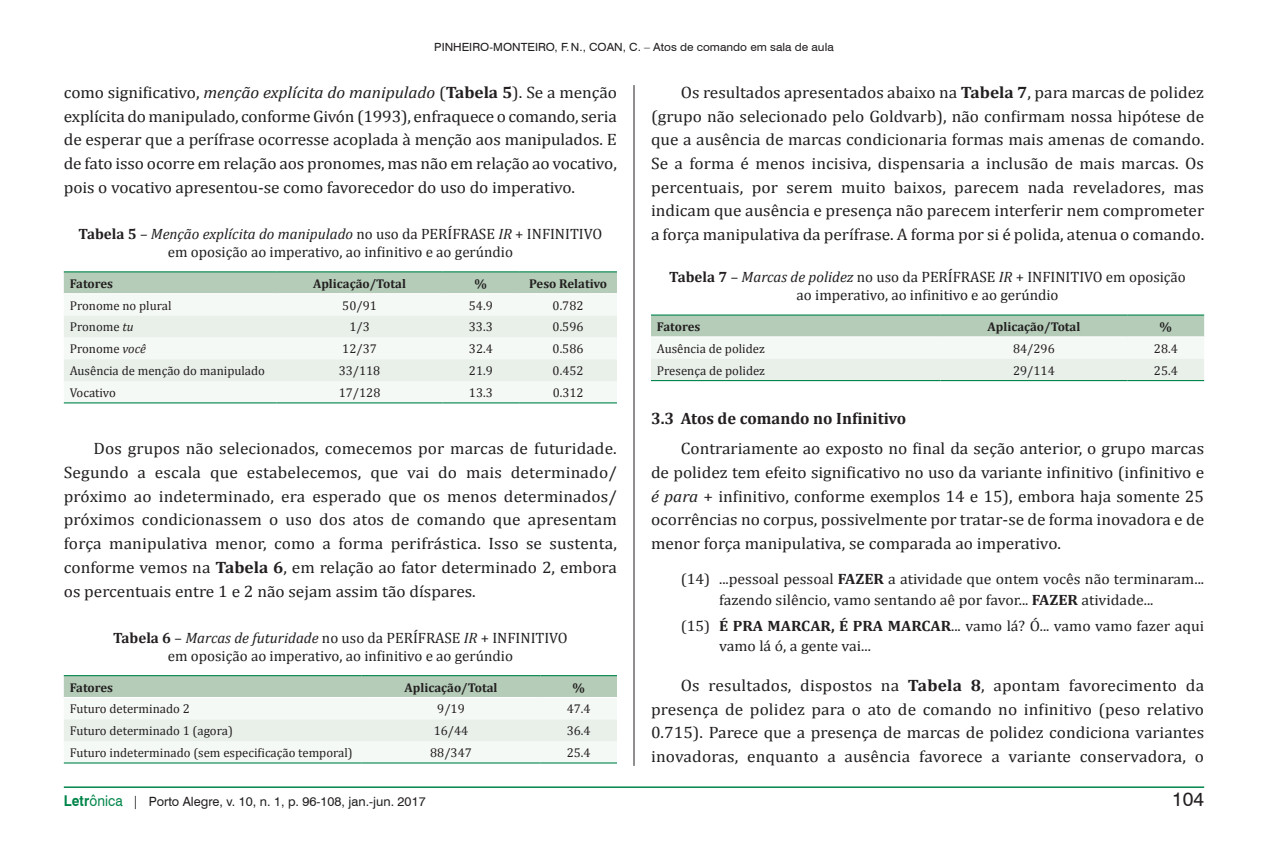
<style>
.page{position:relative;width:1268px;height:851px;background:#fff}
.page>*{position:absolute;margin:0;border:0;box-sizing:border-box;transform-origin:0 0}
.t1{font:19.5px "Swiss 721 BT";color:#231f20}
.t2{font:16.5px/23.7px "Cambria";color:#231f20;text-align:justify;scale:1.05 1}
.t3{font:700 16.5px "Cambria";color:#231f20}
.t4{font:15px/18px "Cambria";color:#231f20;text-align:center}
.t5{font:15px/20.2px "Cambria";color:#231f20;scale:1.05 1}
.t6{font:12.75px "Cambria";color:#231f20}
.t7{font:700 12.75px "Cambria";color:#231f20}
.t8{font:12.75px "Swiss 721 BT";color:#231f20}
.t9{font:11.25px "Swiss 721 BT";color:#231f20;scale:1.05 1}
.s1{font-style:italic}
.s2{font-weight:700}
.s3{font-weight:700;font-size:14.85px;color:#00854a}
.s4{font-size:14.85px;color:#00854a}
.s5{font-size:13.2px}
</style>
<div class="page">
<hr style="left:64px;top:786px;width:1139px;height:1px;background:#00854a">
<hr style="left:633px;top:85px;width:1px;height:680px;background:#231f20">
<div style="left:64px;top:272px;width:553px;height:21px;background:#b4ccb8"></div>
<svg style="left:64px;top:381px;width:553px;height:1px"></svg>
<svg style="left:64px;top:315px;width:553px;height:66px"></svg>
<hr style="left:64px;top:271px;width:212px;height:1px;background:#00854a">
<hr style="left:276px;top:271px;width:166px;height:1px;background:#00854a">
<hr style="left:442px;top:271px;width:77px;height:1px;background:#00854a">
<hr style="left:519px;top:271px;width:98px;height:1px;background:#00854a">
<hr style="left:64px;top:402px;width:212px;height:1px;background:#00854a">
<hr style="left:276px;top:402px;width:166px;height:1px;background:#00854a">
<hr style="left:442px;top:402px;width:77px;height:1px;background:#00854a">
<hr style="left:519px;top:402px;width:98px;height:1px;background:#00854a">
<svg style="left:64px;top:676px;width:553px;height:66px"></svg>
<hr style="left:64px;top:675px;width:297px;height:1px;background:#00854a">
<hr style="left:361px;top:675px;width:179px;height:1px;background:#00854a">
<hr style="left:540px;top:675px;width:77px;height:1px;background:#00854a">
<hr style="left:64px;top:762px;width:297px;height:1px;background:#00854a">
<hr style="left:361px;top:762px;width:179px;height:1px;background:#00854a">
<hr style="left:540px;top:762px;width:77px;height:1px;background:#00854a">
<hr style="left:64px;top:697px;width:297px;height:1px;background:#fff">
<hr style="left:361px;top:697px;width:179px;height:1px;background:#fff">
<hr style="left:540px;top:697px;width:77px;height:1px;background:#fff">
<svg style="left:651px;top:315px;width:552px;height:65px"></svg>
<hr style="left:651px;top:314px;width:289px;height:1px;background:#00854a">
<hr style="left:940px;top:314px;width:187px;height:1px;background:#00854a">
<hr style="left:1127px;top:314px;width:76px;height:1px;background:#00854a">
<hr style="left:651px;top:380px;width:289px;height:1px;background:#00854a">
<hr style="left:940px;top:380px;width:187px;height:1px;background:#00854a">
<hr style="left:1127px;top:380px;width:76px;height:1px;background:#00854a">
<hr style="left:651px;top:336px;width:289px;height:1px;background:#fff">
<hr style="left:940px;top:336px;width:187px;height:1px;background:#fff">
<hr style="left:1127px;top:336px;width:76px;height:1px;background:#fff">
<p class="t9" style="left:434px;top:40px;width:73px">Pin hei ro-Montei</p>
<p class="t9" style="left:538px;top:40px;width:66px">ro, F.N., Coan</p>
<p class="t9" style="left:622px;top:40px;width:202px">, C. – Atos de comando em sala de aula</p>
<p class="t2" style="left:64px;top:80px;width:528px">como significativo, <span class="s1">menção explícita do manipulado</span> (<span class="s2">Tabela 5</span>). Se a menção explícita do manipulado, conforme Givón (1993), enfraquece o comando, seria de esperar que a perífrase ocorresse acoplada à menção aos manipulados. E de fato isso ocorre em relação aos pronomes, mas não em relação ao vocativo, pois o vocativo apresentou-se como favorecedor do uso do imperativo.</p>
<p class="t4" style="left:79px;top:224px;width:525px"><span class="s2">Tabela 5</span> – <span class="s1">Menção explícita do manipulado</span> no uso da PERÍFRASE <span class="s1">IR</span> + INFINITIVO em oposição ao imperativo, ao infinitivo e ao gerúndio</p>
<p class="t7" style="left:70px;top:275px;width:45px">Fatores</p>
<p class="t7" style="left:313px;top:275px;width:94px">Aplicação/Total</p>
<p class="t7" style="left:474px;top:275px;width:14px">%</p>
<p class="t7" style="left:529px;top:275px;width:79px">Peso Relativo</p>
<p class="t6" style="left:70px;top:298px;width:103px">Pronome no plural</p>
<p class="t6" style="left:342px;top:298px;width:36px">50/91</p>
<p class="t6" style="left:469px;top:298px;width:25px">54.9</p>
<p class="t6" style="left:552px;top:298px;width:32px">0.782</p>
<p class="t6" style="left:70px;top:319px;width:65px">Pronome <span class="s1">tu</span></p>
<p class="t6" style="left:349px;top:319px;width:22px">1/3</p>
<p class="t6" style="left:469px;top:319px;width:25px">33.3</p>
<p class="t6" style="left:552px;top:319px;width:32px">0.596</p>
<p class="t6" style="left:70px;top:341px;width:78px">Pronome <span class="s1">você</span></p>
<p class="t6" style="left:342px;top:341px;width:36px">12/37</p>
<p class="t6" style="left:469px;top:341px;width:25px">32.4</p>
<p class="t6" style="left:552px;top:341px;width:32px">0.586</p>
<p class="t6" style="left:70px;top:363px;width:197px">Ausência de menção do manipulado</p>
<p class="t6" style="left:339px;top:363px;width:43px">33/118</p>
<p class="t6" style="left:469px;top:363px;width:25px">21.9</p>
<p class="t6" style="left:552px;top:363px;width:32px">0.452</p>
<p class="t6" style="left:70px;top:385px;width:47px">Vocativo</p>
<p class="t6" style="left:339px;top:385px;width:43px">17/128</p>
<p class="t6" style="left:469px;top:385px;width:25px">13.3</p>
<p class="t6" style="left:552px;top:385px;width:32px">0.312</p>
<p class="t2" style="left:64px;top:436px;width:528px;text-indent:30px">Dos grupos não selecionados, comecemos por marcas de futuridade.<br>Segundo a escala que estabelecemos, que vai do mais determinado/ próximo ao indeterminado, era esperado que os menos determinados/ próximos condicionassem o uso dos atos de comando que apresentam força manipulativa menor, como a forma perifrástica. Isso se sustenta, conforme vemos na <span class="s2">Tabela 6</span>, em relação ao fator determinado 2, embora os percentuais entre 1 e 2 não sejam assim tão díspares.</p>
<p class="t4" style="left:113px;top:628px;width:456px"><span class="s2">Tabela 6</span> – <span class="s1">Marcas de futuridade</span> no uso da PERÍFRASE <span class="s1">IR</span> + INFINITIVO em oposição ao imperativo, ao infinitivo e ao gerúndio</p>
<p class="t7" style="left:70px;top:679px;width:45px">Fatores</p>
<p class="t7" style="left:404px;top:679px;width:94px">Aplicação/Total</p>
<p class="t7" style="left:572px;top:679px;width:14px">%</p>
<p class="t6" style="left:70px;top:701px;width:121px">Futuro determinado 2</p>
<p class="t6" style="left:437px;top:701px;width:29px">9/19</p>
<p class="t6" style="left:566px;top:701px;width:25px">47.4</p>
<p class="t6" style="left:70px;top:723px;width:165px">Futuro determinado 1 (agora)</p>
<p class="t6" style="left:433px;top:723px;width:36px">16/44</p>
<p class="t6" style="left:566px;top:723px;width:25px">36.4</p>
<p class="t6" style="left:70px;top:745px;width:284px">Futuro indeterminado (sem especificação temporal)</p>
<p class="t6" style="left:430px;top:745px;width:43px">88/347</p>
<p class="t6" style="left:566px;top:745px;width:25px">25.4</p>
<p class="t8" style="left:64px;top:794px;width:363px"><span class="s3">Letr</span><span class="s4">ônica</span> <span class="s5">|</span> Porto Alegre, v. 10, n. 1, p. 96-108, jan.-jun. 2017</p>
<p class="t2" style="left:651px;top:80px;width:528px;text-indent:30px">Os resultados apresentados abaixo na <span class="s2">Tabela 7</span>, para marcas de polidez (grupo não selecionado pelo Goldvarb), não confirmam nossa hipótese de que a ausência de marcas condicionaria formas mais amenas de comando.<br>Se a forma é menos incisiva, dispensaria a inclusão de mais marcas. Os percentuais, por serem muito baixos, parecem nada reveladores, mas indicam que ausência e presença não parecem interferir nem comprometer a força manipulativa da perífrase. A forma por si é polida, atenua o comando.</p>
<p class="t4" style="left:669px;top:268px;width:518px"><span class="s2">Tabela 7</span> – <span class="s1">Marcas de polidez</span> no uso da PERÍFRASE <span class="s1">IR</span> + INFINITIVO em oposição ao imperativo, ao infinitivo e ao gerúndio</p>
<p class="t7" style="left:657px;top:319px;width:45px">Fatores</p>
<p class="t7" style="left:987px;top:319px;width:94px">Aplicação/Total</p>
<p class="t7" style="left:1159px;top:319px;width:14px">%</p>
<p class="t6" style="left:657px;top:341px;width:109px">Ausência de polidez</p>
<p class="t6" style="left:1012px;top:341px;width:43px">84/296</p>
<p class="t6" style="left:1153px;top:341px;width:25px">28.4</p>
<p class="t6" style="left:657px;top:363px;width:110px">Presença de polidez</p>
<p class="t6" style="left:1012px;top:363px;width:43px">29/114</p>
<p class="t6" style="left:1153px;top:363px;width:25px">25.4</p>
<p class="t3" style="left:651px;top:408px;width:257px">3.3 Atos de comando no Infinitivo</p>
<p class="t2" style="left:651px;top:436px;width:528px;text-indent:30px">Contrariamente ao exposto no final da seção anterior, o grupo marcas de polidez tem efeito significativo no uso da variante infinitivo (infinitivo e <span class="s1">é para</span> + infinitivo, conforme exemplos 14 e 15), embora haja somente 25 ocorrências no corpus, possivelmente por tratar-se de forma inovadora e de menor força manipulativa, se comparada ao imperativo.</p>
<p class="t5" style="left:719px;top:569px;width:463px;text-indent:-38px">(14) ...pessoal pessoal <span class="s2">FAZER</span> a atividade que ontem vocês não terminaram... fazendo silêncio, vamo sentando aê por favor... <span class="s2">FAZER</span> atividade...</p>
<p class="t5" style="left:719px;top:615px;width:463px;text-indent:-38px">(15) <span class="s2">É PRA MARCAR, É PRA MARCAR</span>... vamo lá? Ó... vamo vamo fazer aqui vamo lá ó, a gente vai...</p>
<p class="t2" style="left:651px;top:673px;width:528px;text-indent:30px">Os resultados, dispostos na <span class="s2">Tabela 8</span>, apontam favorecimento da presença de polidez para o ato de comando no infinitivo (peso relativo 0.715). Parece que a presença de marcas de polidez condiciona variantes inovadoras, enquanto a ausência favorece a variante conservadora, o</p>
<p class="t1" style="left:1171px;top:787px;width:34px">104</p>
</div>
